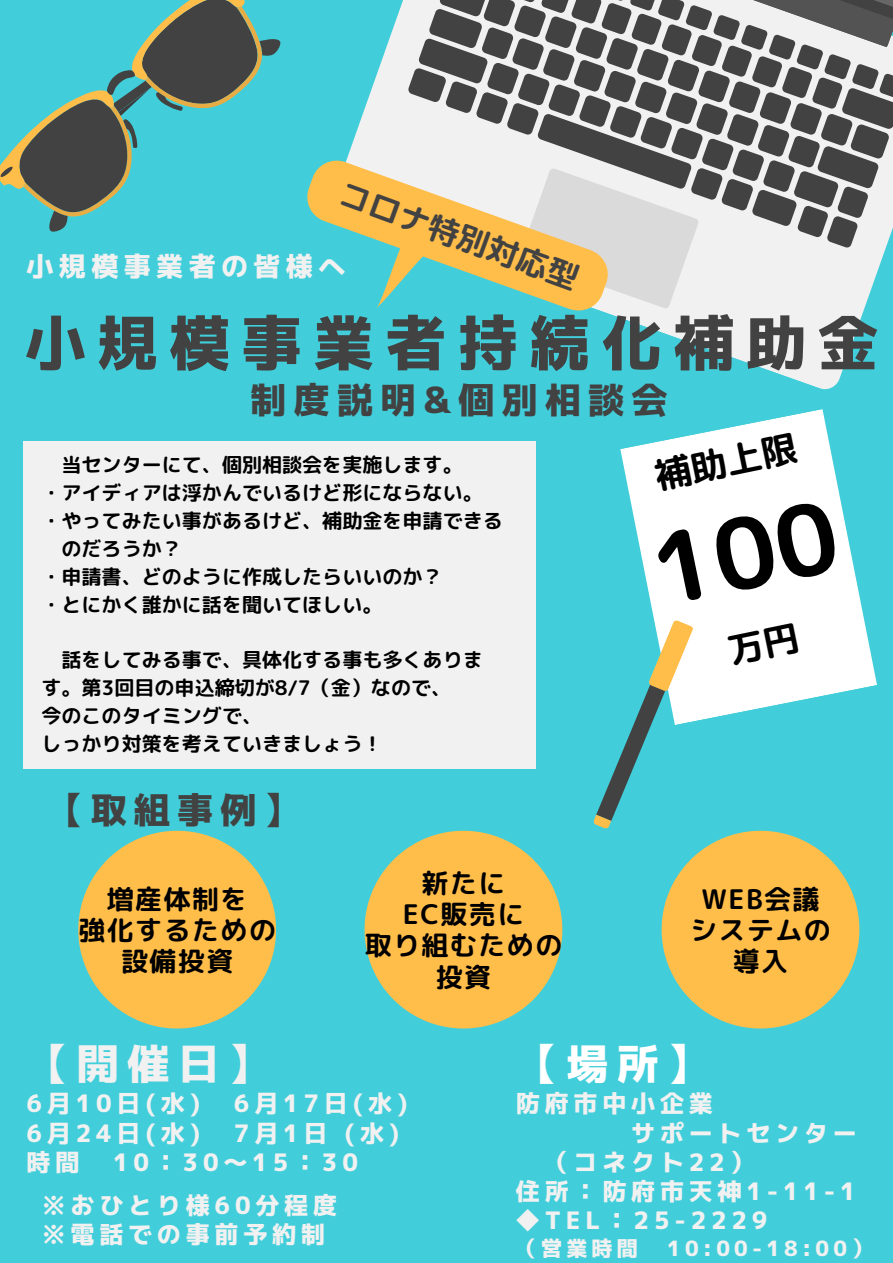
<style>
.page{position:relative;width:893px;height:1263px;background:#41ceda}
.page>*{position:absolute;margin:0;border:0;box-sizing:border-box;transform-origin:0 0}
.t1{font:60px "mplus 1 p heavy";letter-spacing:.2em;color:#424242}
.t2{font:42px "mplus 1 p heavy";color:#f1f1f1}
.t3{font:42px "mplus 1 p heavy";color:#fff}
.t4{font:36px "mplus 1 p heavy";letter-spacing:.2em;color:#424242}
.t5{font:36px "rounded mplus 1 p bold";color:#000}
.t6{font:31.5px "rounded mplus 1 p bold";color:#424242}
.t7{font:27px/31.1px "rounded mplus 1 p bold";letter-spacing:.055em;color:#000;text-align:center}
.t8{font:27px "mplus 1 p heavy";letter-spacing:.2em;color:#f1f1f1}
.t9{font:24px/29.4px "mplus 1 p heavy";letter-spacing:.2em;color:#f1f1f1}
.t10{font:21px "mplus 1 p heavy";letter-spacing:.2em;color:#f1f1f1}
.t11{font:20.02px/27.9px "rounded mplus 1 p bold";color:#000}
</style>
<div class="page">
<svg style="left:620px;top:409px;width:257px;height:280px;fill:#fff"></svg>
<svg style="left:348px;top:29px;width:516px;height:361px"></svg>
<svg style="left:393px;top:0;width:500px;height:309px;background:#9d9f9f"></svg>
<svg style="left:0;top:0;width:281px;height:232px"></svg>
<div style="left:23px;top:441px;width:512px;height:328px;background:#f1f1f1"></div>
<svg style="left:279px;top:154px;width:336px;height:224px"></svg>
<svg style="left:78px;top:831px;width:198px;height:197px"></svg>
<svg style="left:364px;top:831px;width:198px;height:197px"></svg>
<div style="left:652px;top:498px;width:188px;height:107px;background:#fff"></div>
<svg style="left:593px;top:619px;width:266px;height:409px"></svg>
<h3 class="t6" style="left:348px;top:171px;width:254px;rotate:20deg">コロナ特別対応型</h3>
<h3 class="t8" style="left:27px;top:247px;width:320px">小規模事業者の皆様へ</h3>
<h1 class="t1" style="left:25px;top:300px;width:854px">小規模事業者持続化補助金</h1>
<h3 class="t4" style="left:250px;top:374px;width:418px">制度説明&amp;個別相談会</h3>
<p class="t11" style="left:61px;top:450px;width:403px">当センターにて、個別相談会を実施します。</p>
<p class="t11" style="left:41px;top:478px;width:443px">・アイディアは浮かんでいるけど形にならない。</p>
<p class="t11" style="left:41px;top:506px;width:463px">・やってみたい事があるけど、補助金を申請できる</p>
<p class="t11" style="left:61px;top:534px;width:122px">のだろうか？</p>
<p class="t11" style="left:41px;top:562px;width:403px">・申請書、どのように作成したらいいのか？</p>
<p class="t11" style="left:41px;top:590px;width:342px">・とにかく誰かに話を聞いてほしい。</p>
<p class="t11" style="left:41px;top:646px;width:443px;text-indent:20px">話をしてみる事で、具体化する事も多くあります。第3回目の申込締切が8/7（金）なので、<br>今のこのタイミングで、<br>しっかり対策を考えていきましょう！</p>
<h3 class="t4" style="left:47px;top:784px;width:254px">【取組事例】</h3>
<h3 class="t7" style="left:78px;top:883px;width:199px">増産体制を<br>強化するための設備投資</h3>
<h3 class="t7" style="left:365px;top:867px;width:199px">新たに<br>EC販売に<br>取り組むための投資</h3>
<h3 class="t5" style="left:650px;top:451px;width:146px;rotate:-12deg">補助上限</h3>
<h3 class="t7" style="left:690px;top:883px;width:142px">WEB会議システムの導入</h3>
<h2 class="t2" style="left:27px;top:1033px;width:245px">【開催日】</h2>
<p class="t9" style="left:27px;top:1089px;width:175px">6月10日(水)</p>
<p class="t9" style="left:234px;top:1089px;width:175px">6月17日(水)</p>
<p class="t9" style="left:27px;top:1118px;width:175px">6月24日(水)</p>
<p class="t9" style="left:234px;top:1118px;width:167px">7月1日 (水)</p>
<p class="t9" style="left:27px;top:1147px;width:54px">時間</p>
<p class="t9" style="left:113px;top:1147px;width:246px">10：30～15：30</p>
<p class="t9" style="left:42px;top:1190px;width:297px">※おひとり様60分程度※電話での事前予約制</p>
<h2 class="t3" style="left:516px;top:1033px;width:195px">【場所】</h2>
<p class="t9" style="left:516px;top:1089px;width:198px">防府市中小企業</p>
<p class="t9" style="left:631px;top:1118px;width:227px">サポートセンター</p>
<p class="t9" style="left:545px;top:1147px;width:210px">（コネクト22）</p>
<p class="t9" style="left:516px;top:1176px;width:341px">住所：防府市天神1-11-1</p>
<p class="t9" style="left:516px;top:1206px;width:253px">◆TEL：25-2229</p>
<p class="t10" style="left:516px;top:1233px;width:123px">（営業時間</p>
<p class="t10" style="left:667px;top:1233px;width:207px">10:00-18:00）</p>
</div>
